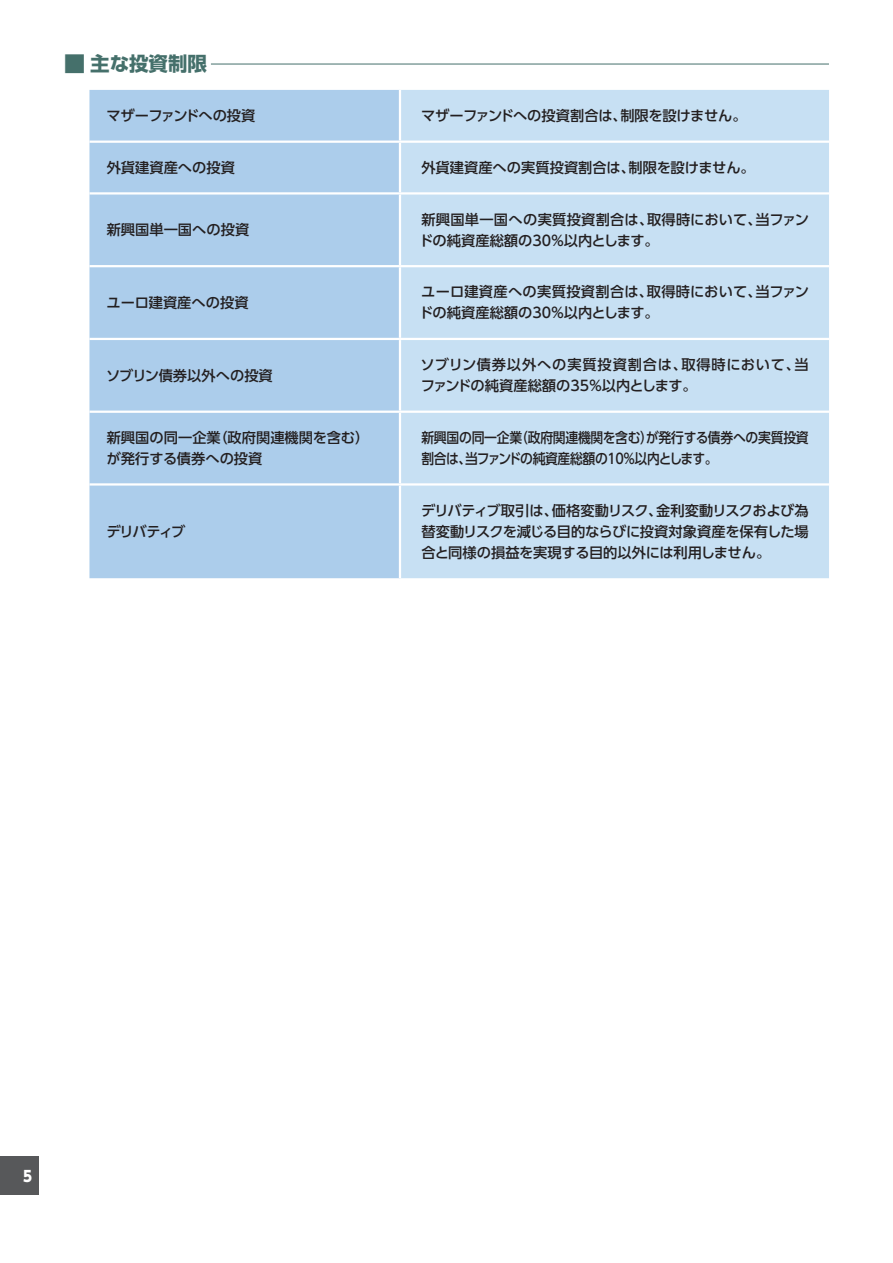
<style>
.page{position:relative;width:893px;height:1263px;background:#fff}
.page>*{position:absolute;margin:0;border:0;box-sizing:border-box;transform-origin:0 0}
.t1{font:700 19.5px "UD Shin Go Pro";color:#45706b}
.t2{font:800 15px "UD Shin Go Pro";color:#fff;scale:.9 1}
.t3{font:500 14.25px/21px "UD Shin Go Pro";color:#231f20}
.t4{font:500 14.25px/21px "UD Shin Go Pro";letter-spacing:-.025em;color:#231f20;scale:.9 1}
.t5{font:500 14.25px "UD Shin Go Pro";letter-spacing:-.025em;color:#231f20}
.s1{font-size:21.75px}
</style>
<div class="page">
<div style="left:0;top:1157px;width:38px;height:38px;background:#57585a"></div>
<hr style="left:211px;top:64px;width:618px;height:1px;background:#45706b">
<div style="left:89px;top:90px;width:310px;height:488px;background:#accdeb"></div>
<div style="left:401px;top:90px;width:428px;height:488px;background:#c7e0f3"></div>
<hr style="left:89px;top:141px;width:311px;height:2px;background:#fff">
<hr style="left:400px;top:141px;width:429px;height:2px;background:#fff">
<hr style="left:89px;top:192px;width:311px;height:3px;background:#fff">
<hr style="left:400px;top:192px;width:429px;height:3px;background:#fff">
<hr style="left:89px;top:265px;width:311px;height:2px;background:#fff">
<hr style="left:400px;top:265px;width:429px;height:2px;background:#fff">
<hr style="left:89px;top:338px;width:311px;height:2px;background:#fff">
<hr style="left:400px;top:338px;width:429px;height:2px;background:#fff">
<hr style="left:89px;top:411px;width:311px;height:2px;background:#fff">
<hr style="left:400px;top:411px;width:429px;height:2px;background:#fff">
<hr style="left:89px;top:483px;width:311px;height:3px;background:#fff">
<hr style="left:400px;top:483px;width:429px;height:3px;background:#fff">
<h1 class="t1" style="left:64px;top:48px;width:145px"><span class="s1">■</span> 主な投資制限</h1>
<p class="t5" style="left:107px;top:104px;width:150px">マザーファンドへの投資</p>
<p class="t3" style="left:421px;top:105px;width:327px">マザーファンドへの投資割合は、制限を設けません。</p>
<p class="t3" style="left:107px;top:157px;width:130px">外貨建資産への投資</p>
<p class="t3" style="left:421px;top:157px;width:335px">外貨建資産への実質投資割合は、制限を設けません。</p>
<p class="t3" style="left:107px;top:219px;width:144px">新興国単一国への投資</p>
<p class="t3" style="left:419px;top:208px;width:391px">新興国単一国への実質投資割合は、取得時において、当ファンドの純資産総額の30％以内とします。</p>
<p class="t3" style="left:107px;top:292px;width:144px">ユーロ建資産への投資</p>
<p class="t3" style="left:419px;top:281px;width:391px">ユーロ建資産への実質投資割合は、取得時において、当ファンドの純資産総額の30％以内とします。</p>
<p class="t3" style="left:106px;top:364px;width:168px">ソブリン債券以外への投資</p>
<p class="t3" style="left:421px;top:354px;width:390px">ソブリン債券以外への実質投資割合は、取得時において、当ファンドの純資産総額の35％以内とします。</p>
<p class="t3" style="left:107px;top:427px;width:264px">新興国の同一企業（政府関連機関を含む）が発行する債券への投資</p>
<p class="t4" style="left:421px;top:427px;width:432px">新興国の同一企業（政府関連機関を含む）が発行する債券への実質投資割合は、当ファンドの純資産総額の10％以内とします。</p>
<p class="t3" style="left:107px;top:520px;width:80px">デリバティブ</p>
<p class="t3" style="left:421px;top:499px;width:389px;text-align:justify">デリバティブ取引は、価格変動リスク、金利変動リスクおよび為替変動リスクを減じる目的ならびに投資対象資産を保有した場合と同様の損益を実現する目的以外には利用しません。</p>
<p class="t2" style="left:23px;top:1163px;width:11px">5</p>
</div>
